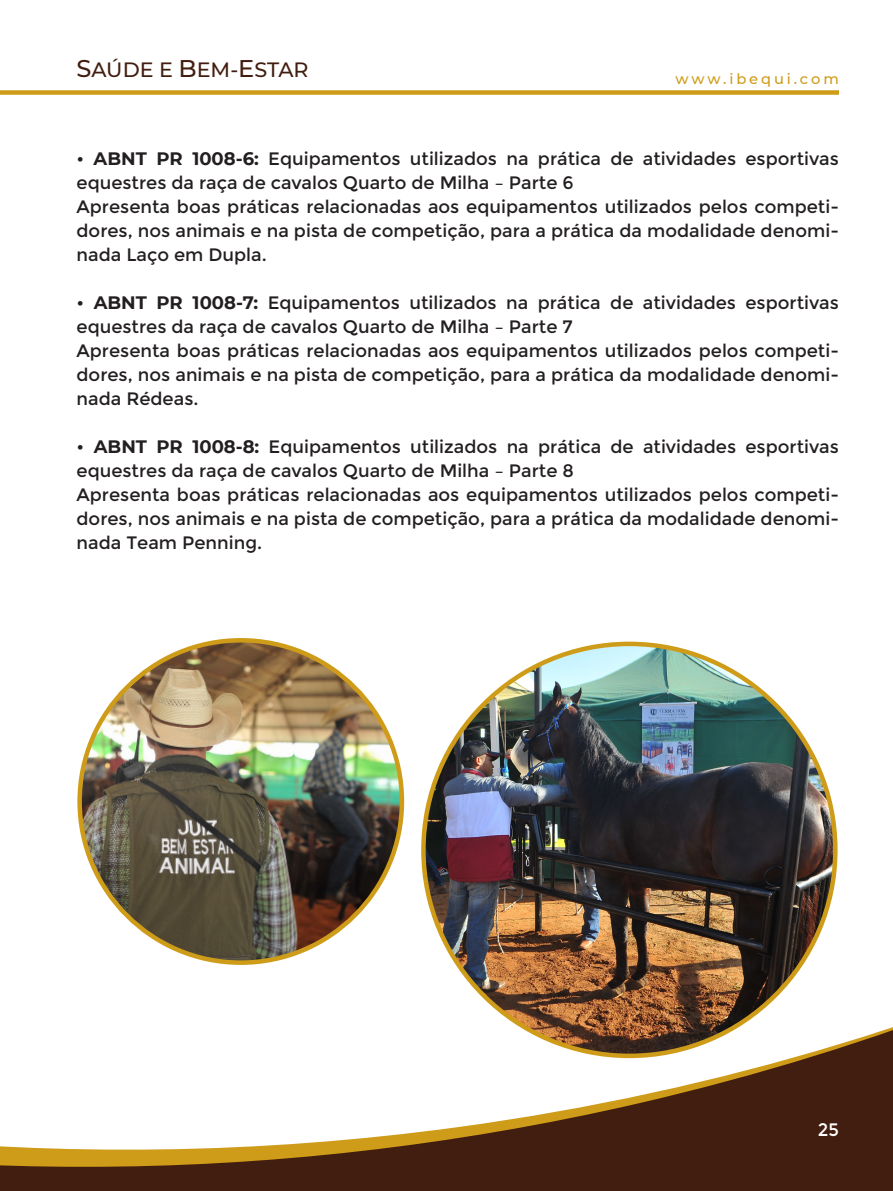
<style>
.page{position:relative;width:893px;height:1191px;background:#fff}
.page>*{position:absolute;margin:0;border:0;box-sizing:border-box;transform-origin:0 0}
.t1{font:500 20.7px "Montserrat";color:#421e10}
.t2{font:18px/24px "Montserrat";color:#231f20}
.t3{font:18px "Montserrat";color:#fff}
.t4{font:500 14.7px "Montserrat";letter-spacing:.2em;color:#ce9c19}
.s1{font-size:24.15px}
.s2{font-weight:700}
</style>
<div class="page">
<svg style="left:0;top:657px;width:893px;height:534px"></svg>
<div style="left:0;top:90px;width:839px;height:5px;background:#ce9c19"></div>
<img style="left:423px;top:644px;width:412px;height:411px;border-radius:206px">
<img style="left:80px;top:640px;width:322px;height:322px;border-radius:161px">
<p class="t1" style="left:77px;top:56px;width:234px"><span class="s1">S</span>AÚDE E <span class="s1">B</span>EM-<span class="s1">E</span>STAR</p>
<p class="t4" style="left:676px;top:69px;width:165px">www.ibequi.com</p>
<p class="t2" style="left:77px;top:147px;width:764px">• <span class="s2">ABNT PR 1008-6:</span> Equipamentos utilizados na prática de atividades esportivas equestres da raça de cavalos Quarto de Milha – Parte 6</p>
<p class="t2" style="left:77px;top:195px;width:764px;text-align:justify">Apresenta boas práticas relacionadas aos equipamentos utilizados pelos competi&shy;dores, nos animais e na pista de competição, para a prática da modalidade denomi&shy;nada Laço em Dupla.</p>
<p class="t2" style="left:77px;top:291px;width:764px">• <span class="s2">ABNT PR 1008-7:</span> Equipamentos utilizados na prática de atividades esportivas equestres da raça de cavalos Quarto de Milha – Parte 7</p>
<p class="t2" style="left:77px;top:339px;width:764px;text-align:justify">Apresenta boas práticas relacionadas aos equipamentos utilizados pelos competi&shy;dores, nos animais e na pista de competição, para a prática da modalidade denomi&shy;nada Rédeas.</p>
<p class="t2" style="left:77px;top:435px;width:764px">• <span class="s2">ABNT PR 1008-8:</span> Equipamentos utilizados na prática de atividades esportivas equestres da raça de cavalos Quarto de Milha – Parte 8</p>
<p class="t2" style="left:77px;top:483px;width:764px;text-align:justify">Apresenta boas práticas relacionadas aos equipamentos utilizados pelos competi&shy;dores, nos animais e na pista de competição, para a prática da modalidade denomi&shy;nada Team Penning.</p>
<p class="t3" style="left:818px;top:1119px;width:23px">25</p>
</div>
